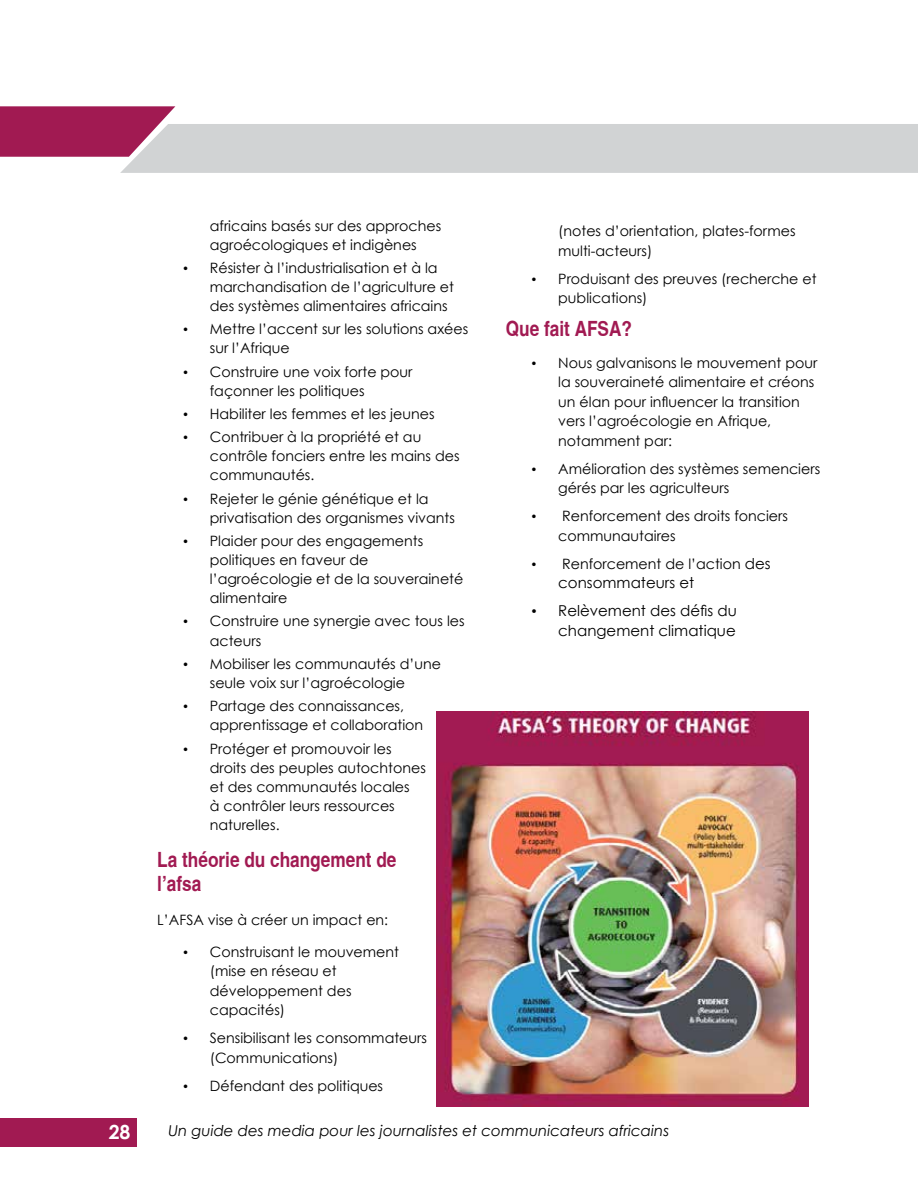
<style>
.page{position:relative;width:918px;height:1188px;background:#fff}
.page>*{position:absolute;margin:0;border:0;box-sizing:border-box;transform-origin:0 0}
.t1{font:700 condensed 21px/24.2px "Helvetica";color:#a11a52}
.t2{font:700 19.5px "Century Gothic";color:#fff}
.t3{font:italic 15px "Century Gothic";color:#000}
.t4{font:15px/19.5px "Century Gothic";color:#000;text-align:right}
.t5{font:14.25px/19px "Century Gothic";color:#000}
.s1{font-family:"Times New Roman"}
.s2{font-size:15px}
</style>
<div class="page">
<svg style="left:0;top:106px;width:918px;height:67px"></svg>
<div style="left:0;top:1118px;width:136px;height:29px;background:#a11a52"></div>
<img style="left:437px;top:712px;width:371px;height:394px">
<p class="t5" style="left:210px;top:216px;width:233px">africains basés sur des approches agroécologiques et indigènes</p>
<p class="t5" style="left:210px;top:258px;width:246px;text-indent:-27px"><span class="s1">•</span> Résister à l’industrialisation et à la marchandisation de l’agriculture et des systèmes alimentaires africains</p>
<p class="t5" style="left:210px;top:319px;width:260px;text-indent:-27px"><span class="s1">•</span> Mettre l’accent sur les solutions axées sur l’Afrique</p>
<p class="t5" style="left:210px;top:362px;width:204px;text-indent:-27px"><span class="s1">•</span> Construire une voix forte pour façonner les politiques</p>
<p class="t5" style="left:183px;top:404px;width:253px"><span class="s1">•</span> Habiliter les femmes et les jeunes</p>
<p class="t5" style="left:210px;top:427px;width:251px;text-indent:-27px"><span class="s1">•</span> Contribuer à la propriété et au contrôle fonciers entre les mains des communautés.</p>
<p class="t5" style="left:210px;top:489px;width:247px;text-indent:-27px"><span class="s1">•</span> Rejeter le génie génétique et la privatisation des organismes vivants</p>
<p class="t5" style="left:210px;top:531px;width:255px;text-indent:-27px"><span class="s1">•</span> Plaider pour des engagements politiques en faveur de l’agroécologie et de la souveraineté alimentaire</p>
<p class="t5" style="left:210px;top:612px;width:256px;text-indent:-27px"><span class="s1">•</span> Construire une synergie avec tous les acteurs</p>
<p class="t5" style="left:210px;top:654px;width:233px;text-indent:-27px"><span class="s1">•</span> Mobiliser les communautés d’une seule voix sur l’agroécologie</p>
<p class="t5" style="left:210px;top:696px;width:215px;text-indent:-27px"><span class="s1">•</span> Partage des connaissances, apprentissage et collaboration</p>
<p class="t5" style="left:210px;top:739px;width:218px;text-indent:-27px"><span class="s1">•</span> Protéger et promouvoir les droits des peuples autochtones et des communautés locales<br>à contrôler leurs ressources naturelles.</p>
<h1 class="t1" style="left:157px;top:847px;width:241px">La théorie du changement de l’afsa</h1>
<p class="t5" style="left:157px;top:910px;width:232px">L’AFSA vise à créer un impact en:</p>
<p class="t5" style="left:210px;top:942px;width:191px;line-height:19.5px;text-indent:-27px"><span class="s1">•</span> Construisant le mouvement (mise en réseau et développement des capacités)</p>
<p class="t5" style="left:210px;top:1028px;width:219px;line-height:19.5px;text-indent:-27px"><span class="s1">•</span> Sensibilisant les consommateurs (Communications)</p>
<p class="t5" style="left:183px;top:1076px;width:202px"><span class="s1">•</span> Défendant des politiques</p>
<p class="t5" style="left:558px;top:221px;width:239px;line-height:19.5px">(notes d’orientation, plates-formes multi-acteurs)</p>
<p class="t5" style="left:558px;top:268px;width:260px;line-height:19.5px;text-indent:-27px"><span class="s1">•</span> Produisant des preuves (recherche et publications)</p>
<h1 class="t1" style="left:506px;top:316px;width:128px">Que fait AFSA?</h1>
<p class="t5" style="left:558px;top:353px;width:261px;line-height:19.5px;text-indent:-27px"><span class="s1">•</span> Nous galvanisons le mouvement pour la souveraineté alimentaire et créons un élan pour influencer la transition vers l’agroécologie en Afrique, notamment par:</p>
<p class="t5" style="left:558px;top:459px;width:263px;line-height:19.5px;text-indent:-27px"><span class="s1">•</span> Amélioration des systèmes semenciers gérés par les agriculteurs</p>
<p class="t5" style="left:558px;top:506px;width:231px;line-height:19.5px;text-indent:-27px"><span class="s1">•</span> Renforcement des droits fonciers communautaires</p>
<p class="t5" style="left:531px;top:554px;width:241px"><span class="s1">•</span> Renforcement de l’action <span class="s2">des</span></p>
<p class="t4" style="left:558px;top:573px;width:137px">consommateurs et</p>
<p class="t4" style="left:531px;top:601px;width:207px"><span class="s1">•</span> Relèvement des défis du changement climatique</p>
<h2 class="t2" style="left:109px;top:1120px;width:23px">28</h2>
<p class="t3" style="left:168px;top:1121px;width:502px">Un guide des media pour les journalistes et communicateurs africains</p>
</div>
